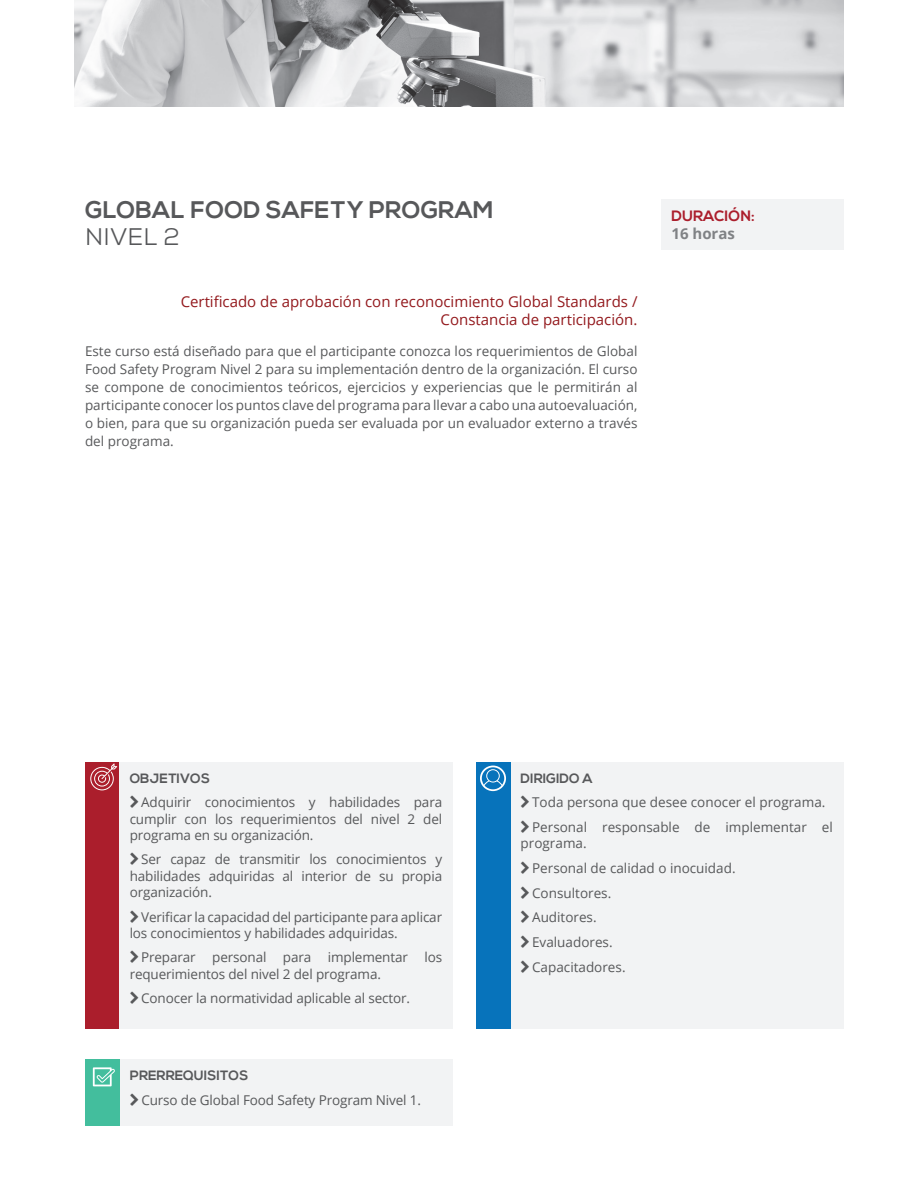
<style>
.page{position:relative;width:918px;height:1188px;background:#fff}
.page>*{position:absolute;margin:0;border:0;box-sizing:border-box;transform-origin:0 0}
.t1{font:700 24px "Nexa";letter-spacing:.01em;color:#57585a}
.t2{font:24px "Nexa";letter-spacing:.01em;color:#57585a}
.t3{font:15px "Open Sans";color:#93191d}
.Secciones{font:700 15px "Nexa";color:#ab1e2c}
.Secciones-2{font:700 15px "Open Sans";color:#808285}
.t4{font:13.5px/16.2px "Open Sans";letter-spacing:-.01em;color:#57585a;text-align:justify}
.t5{font:700 13.5px "Nexa";color:#57585a}
</style>
<div class="page">
<div style="left:661px;top:199px;width:183px;height:51px;background:#f2f3f4"></div>
<img style="left:74px;top:0;width:770px;height:106px">
<div style="left:85px;top:762px;width:34px;height:266px;background:#ab1e2c"></div>
<div style="left:119px;top:762px;width:334px;height:266px;background:#f2f3f4"></div>
<svg style="left:90px;top:763px;width:27px;height:27px"></svg>
<div style="left:510px;top:762px;width:334px;height:266px;background:#f2f3f4"></div>
<div style="left:119px;top:1060px;width:334px;height:66px;background:#f2f3f4"></div>
<div style="left:476px;top:762px;width:34px;height:266px;background:#0773bb"></div>
<div style="left:85px;top:1060px;width:34px;height:66px;background:#43be9d"></div>
<svg style="left:480px;top:766px;width:26px;height:25px"></svg>
<svg style="left:93px;top:1067px;width:22px;height:19px"></svg>
<p class="t1" style="left:85px;top:195px;width:410px">GLOBAL FOOD SAFETY PROGRAM</p>
<p class="t2" style="left:85px;top:221px;width:96px">NIVEL 2</p>
<p class="t3" style="left:181px;top:291px;width:458px">Certificado de aprobación con reconocimiento Global Standards /</p>
<p class="t3" style="left:441px;top:309px;width:198px">Constancia de participación.</p>
<p class="t4" style="left:85px;top:341px;width:554px;line-height:18px">Este curso está diseñado para que el participante conozca los requerimientos de Global Food Safety Program Nivel 2 para su implementación dentro de la organización. El curso se compone de conocimientos teóricos, ejercicios y experiencias que le permitirán al participante conocer los puntos clave del programa para llevar a cabo una autoevaluación, o bien, para que su organización pueda ser evaluada por un evaluador externo a través del programa.</p>
<p class="Secciones" style="left:671px;top:208px;width:85px">DURACIÓN:</p>
<p class="Secciones-2" style="left:671px;top:223px;width:65px">16 horas</p>
<p class="t5" style="left:130px;top:770px;width:82px">OBJETIVOS</p>
<p class="t4" style="left:130px;top:794px;width:314px;text-indent:11px">Adquirir conocimientos y habilidades para cumplir con los requerimientos del nivel 2 del programa en su organización.</p>
<p class="t4" style="left:130px;top:851px;width:314px;text-indent:11px">Ser capaz de transmitir los conocimientos y habilidades adquiridas al interior de su propia organización.</p>
<p class="t4" style="left:130px;top:908px;width:314px;text-indent:11px">Verificar la capacidad del participante para aplicar los conocimientos y habilidades adquiridas.</p>
<p class="t4" style="left:130px;top:949px;width:314px;text-indent:11px">Preparar personal para implementar los requerimientos del nivel 2 del programa.</p>
<p class="t4" style="left:141px;top:990px;width:270px">Conocer la normatividad aplicable al sector.</p>
<p class="t5" style="left:130px;top:1068px;width:120px">PRERREQUISITOS</p>
<p class="t4" style="left:141px;top:1092px;width:281px">Curso de Global Food Safety Program Nivel 1.</p>
<p class="t5" style="left:521px;top:770px;width:74px">DIRIGIDO A</p>
<p class="t4" style="left:532px;top:794px;width:295px">Toda persona que desee conocer el programa.</p>
<p class="t4" style="left:521px;top:819px;width:314px;text-indent:11px">Personal responsable de implementar el programa.</p>
<p class="t4" style="left:532px;top:860px;width:205px">Personal de calidad o inocuidad.</p>
<p class="t4" style="left:532px;top:884px;width:81px">Consultores.</p>
<p class="t4" style="left:532px;top:909px;width:66px">Auditores.</p>
<p class="t4" style="left:532px;top:934px;width:82px">Evaluadores.</p>
<p class="t4" style="left:532px;top:958px;width:95px">Capacitadores.</p>
</div>
